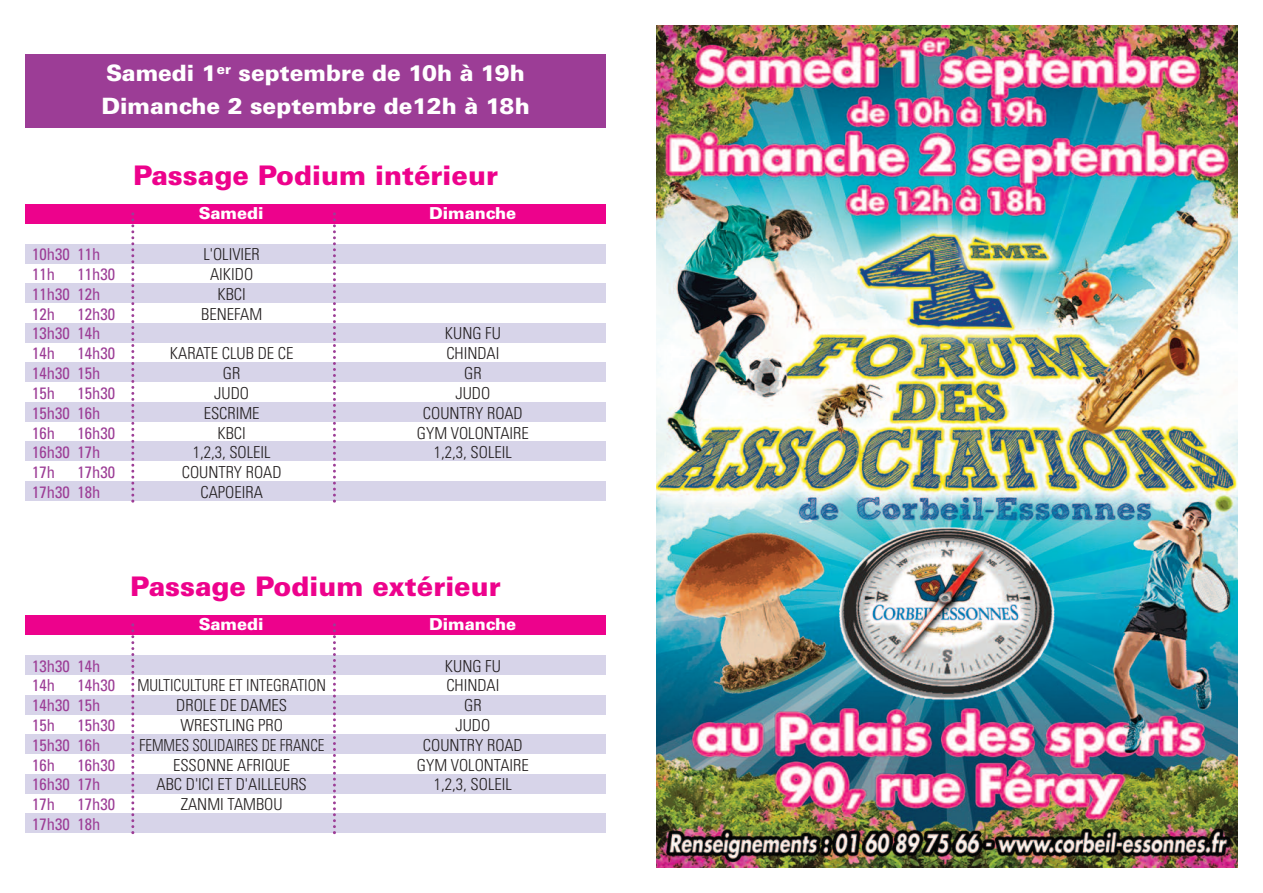
<style>
.page{position:relative;width:1263px;height:893px;background:#fff}
.page>*{position:absolute;margin:0;border:0;box-sizing:border-box;transform-origin:0 0}
.t1{font:900 27px "Univers";color:#ed028c}
.t2{font:900 22.5px/33px "Univers";color:#fff}
.t3{font:300 condensed 16.5px/19.8px "Univers";color:#231f20;text-align:center}
.t4{font:condensed 16.5px/19.8px "Univers";color:#9c3d96}
.t5{font:300 condensed 16.5px/19.8px "Univers";color:#231f20;text-align:center;scale:.95 1}
.t6{font:900 16.5px "Univers";color:#fff}
</style>
<div class="page">
<div style="left:26px;top:244px;width:580px;height:20px;background:#d7d4e9"></div>
<div style="left:26px;top:204px;width:580px;height:20px;background:#ed028c"></div>
<div style="left:26px;top:283px;width:580px;height:20px;background:#d7d4e9"></div>
<div style="left:26px;top:323px;width:580px;height:20px;background:#d7d4e9"></div>
<div style="left:26px;top:362px;width:580px;height:20px;background:#d7d4e9"></div>
<div style="left:26px;top:402px;width:580px;height:20px;background:#d7d4e9"></div>
<div style="left:26px;top:441px;width:580px;height:20px;background:#d7d4e9"></div>
<div style="left:26px;top:481px;width:580px;height:20px;background:#d7d4e9"></div>
<img style="left:656px;top:26px;width:581px;height:841px">
<svg style="left:131px;top:212px;width:3px;height:291px"></svg>
<svg style="left:333px;top:212px;width:3px;height:291px"></svg>
<div style="left:26px;top:655px;width:580px;height:20px;background:#d7d4e9"></div>
<div style="left:26px;top:615px;width:580px;height:20px;background:#ed028c"></div>
<div style="left:26px;top:694px;width:580px;height:20px;background:#d7d4e9"></div>
<div style="left:26px;top:734px;width:580px;height:20px;background:#d7d4e9"></div>
<div style="left:26px;top:773px;width:580px;height:20px;background:#d7d4e9"></div>
<div style="left:26px;top:813px;width:580px;height:20px;background:#d7d4e9"></div>
<svg style="left:131px;top:623px;width:3px;height:211px"></svg>
<svg style="left:333px;top:623px;width:3px;height:211px"></svg>
<div style="left:26px;top:54px;width:580px;height:74px;background:#9c3d96"></div>
<h2 class="t2" style="left:101px;top:58px;width:430px">Samedi 1<sup>er</sup> septembre de 10h à 19h<br>Dimanche 2 septembre de12h à 18h</h2>
<h1 class="t1" style="left:133px;top:166px;width:366px">Passage Podium intérieur</h1>
<p class="t4" style="left:32px;top:246px;width:70px">10h30 11h<br>11h</p>
<p class="t4" style="left:32px;top:266px;width:84px;text-indent:45px">11h30<br>11h30 12h<br>12h</p>
<p class="t4" style="left:32px;top:305px;width:84px;text-indent:45px">12h30<br>13h30 14h<br>14h</p>
<p class="t4" style="left:32px;top:345px;width:84px;text-indent:45px">14h30<br>14h30 15h<br>15h</p>
<p class="t4" style="left:32px;top:384px;width:84px;text-indent:45px">15h30<br>15h30 16h<br>16h</p>
<p class="t4" style="left:32px;top:424px;width:84px;text-indent:45px">16h30<br>16h30 17h<br>17h</p>
<p class="t4" style="left:32px;top:464px;width:84px;text-indent:45px">17h30<br>17h30 18h</p>
<p class="t6" style="left:199px;top:207px;width:66px">Samedi</p>
<p class="t6" style="left:429px;top:207px;width:89px">Dimanche</p>
<p class="t3" style="left:201px;top:246px;width:63px">L'OLIVIER<br>AIKIDO<br>KBCI<br>BENEFAM</p>
<p class="t3" style="left:170px;top:345px;width:125px">KARATE CLUB DE CE<br>GR<br>JUDO<br>ESCRIME<br>KBCI<br>1,2,3, SOLEIL<br>COUNTRY ROAD<br>CAPOEIRA</p>
<p class="t3" style="left:417px;top:325px;width:113px">KUNG FU<br>CHINDAI<br>GR<br>JUDO<br>COUNTRY ROAD<br>GYM VOLONTAIRE<br>1,2,3, SOLEIL</p>
<p class="t4" style="left:32px;top:657px;width:70px">13h30 14h<br>14h</p>
<p class="t4" style="left:32px;top:677px;width:84px;text-indent:45px">14h30<br>14h30 15h<br>15h</p>
<p class="t4" style="left:32px;top:717px;width:84px;text-indent:45px">15h30<br>15h30 16h<br>16h</p>
<p class="t4" style="left:32px;top:756px;width:84px;text-indent:45px">16h30<br>16h30 17h<br>17h</p>
<p class="t4" style="left:32px;top:796px;width:84px;text-indent:45px">17h30<br>17h30 18h</p>
<h1 class="t1" style="left:130px;top:577px;width:372px">Passage Podium extérieur</h1>
<p class="t6" style="left:199px;top:618px;width:66px">Samedi</p>
<p class="t6" style="left:429px;top:618px;width:89px">Dimanche</p>
<p class="t3" style="left:417px;top:657px;width:113px">KUNG FU<br>CHINDAI<br>GR<br>JUDO<br>COUNTRY ROAD<br>GYM VOLONTAIRE<br>1,2,3, SOLEIL</p>
<p class="t5" style="left:137px;top:677px;width:200px">MULTICULTURE ET INTEGRATION<br>DROLE DE DAMES<br>WRESTLING PRO<br>FEMMES SOLIDAIRES DE FRANCE<br>ESSONNE AFRIQUE<br>ABC D'ICI ET D'AILLEURS<br>ZANMI TAMBOU</p>
</div>
